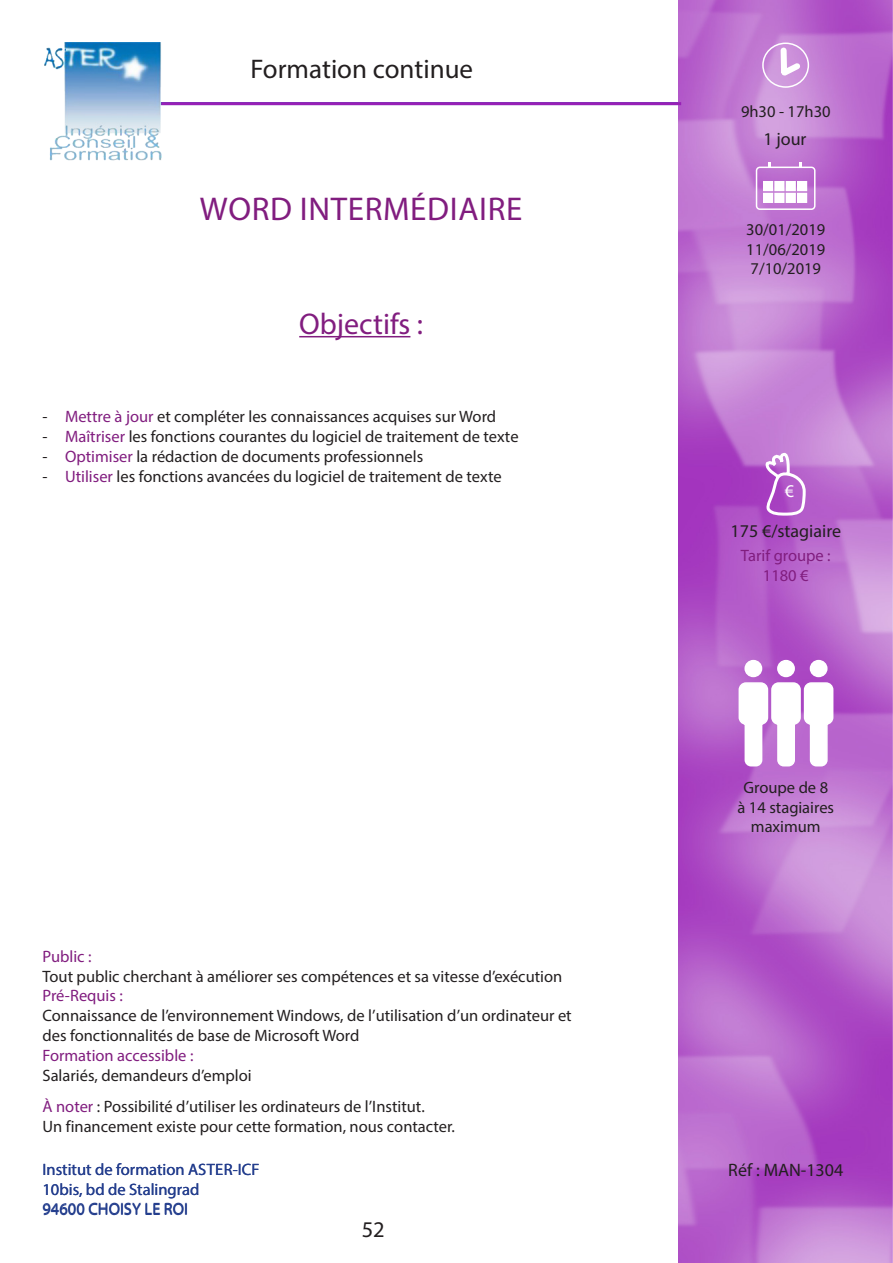
<style>
.page{position:relative;width:893px;height:1263px;background:#fff}
.page>*{position:absolute;margin:0;border:0;box-sizing:border-box;transform-origin:0 0}
.Titre{font:33px "Myriad Pro";letter-spacing:.02em;color:#811d7f}
.Sous-titre{font:30px "Myriad Pro";color:#811d7f}
.t1{font:27px "Myriad Pro";color:#231f20}
.t2{font:22.5px "Myriad Pro";color:#231f20}
.t3{font:18px "Myriad Pro";color:#231f20}
.t4{font:18px "Myriad Pro";color:#fff}
.Notes{font:16.5px/19.8px "Myriad Pro";color:#231f20}
.texte-objectif{font:16.5px/19.8px "Myriad Pro";color:#231f20;text-align:center}
.t5{font:16.5px/19.8px "Myriad Pro";color:#253f8e}
.Notes-2{font:16.5px "Myriad Pro";color:#811d7f}
.Dates{font:16.5px "Myriad Pro";color:#231f20}
.Important{font:16.5px/19.8px "Myriad Pro";color:#811d7f;text-align:center}
.s1{color:#811d7f}
</style>
<div class="page">
<img style="left:679px;top:0;width:214px;height:1263px">
<div style="left:763px;top:43px;width:47px;height:45px;border:2px solid #fff;border-radius:50%"></div>
<div style="left:757px;top:165px;width:60px;height:44px;border:2px solid #fff;border-radius:3px"></div>
<div style="left:744px;top:659px;width:18px;height:17px;border:2px solid #fff;border-radius:50%"></div>
<div style="left:777px;top:659px;width:18px;height:17px;border:2px solid #fff;border-radius:50%"></div>
<div style="left:810px;top:659px;width:17px;height:17px;border:2px solid #fff;border-radius:50%"></div>
<hr style="left:161px;top:102px;width:520px;height:3px;background:#9820b6">
<div style="left:762px;top:43px;width:47px;height:45px;border:2px solid #fff;border-radius:50%"></div>
<svg style="left:776px;top:44px;width:30px;height:37px"></svg>
<svg style="left:766px;top:454px;width:42px;height:124px;background:#ba6bce"></svg>
<div style="left:756px;top:167px;width:59px;height:43px;border:2px solid #fff;border-radius:3px"></div>
<div style="left:764px;top:182px;width:8px;height:8px;background:#fff"></div>
<div style="left:775px;top:182px;width:9px;height:8px;background:#fff"></div>
<div style="left:774px;top:181px;width:10px;height:10px;border:2px solid #fff"></div>
<div style="left:786px;top:182px;width:9px;height:8px;background:#fff"></div>
<div style="left:786px;top:181px;width:10px;height:10px;border:2px solid #fff"></div>
<div style="left:798px;top:182px;width:8px;height:8px;background:#fff"></div>
<div style="left:764px;top:194px;width:8px;height:8px;background:#fff"></div>
<div style="left:775px;top:194px;width:9px;height:8px;background:#fff"></div>
<div style="left:774px;top:193px;width:10px;height:10px;border:2px solid #fff"></div>
<div style="left:786px;top:194px;width:9px;height:8px;background:#fff"></div>
<div style="left:786px;top:193px;width:10px;height:10px;border:2px solid #fff"></div>
<div style="left:798px;top:194px;width:8px;height:8px;background:#fff"></div>
<svg style="left:768px;top:161px;width:3px;height:6px"></svg>
<svg style="left:800px;top:161px;width:3px;height:6px"></svg>
<div style="left:745px;top:661px;width:16px;height:15px;background:#fff;border-radius:50%"></div>
<div style="left:744px;top:660px;width:18px;height:17px;border:2px solid #fff;border-radius:50%"></div>
<div style="left:778px;top:661px;width:16px;height:15px;background:#fff;border-radius:50%"></div>
<div style="left:777px;top:660px;width:18px;height:17px;border:2px solid #fff;border-radius:50%"></div>
<div style="left:810px;top:661px;width:17px;height:15px;background:#fff;border-radius:50%"></div>
<div style="left:810px;top:660px;width:17px;height:17px;border:2px solid #fff;border-radius:50%"></div>
<svg style="left:738px;top:681px;width:96px;height:86px"></svg>
<img style="left:44px;top:43px;width:117px;height:118px">
<hr style="left:299px;top:336px;width:111px;height:1px;background:#811d7f">
<h3 class="t1" style="left:251px;top:52px;width:224px">Formation continue</h3>
<p class="Titre" style="left:200px;top:189px;width:324px">WORD INTERMÉDIAIRE</p>
<p class="Sous-titre" style="left:299px;top:305px;width:125px">Objectifs :</p>
<p class="texte-objectif" style="left:43px;top:407px;width:455px">- <span class="s1">Mettre à jour</span> et compléter les connaissances acquises sur Word</p>
<p class="texte-objectif" style="left:43px;top:426px;width:478px">- <span class="s1">Maîtriser</span> les fonctions courantes du logiciel de traitement de texte</p>
<p class="texte-objectif" style="left:43px;top:446px;width:382px">- <span class="s1">Optimiser</span> la rédaction de documents professionnels</p>
<p class="texte-objectif" style="left:43px;top:466px;width:461px">- <span class="s1">Utiliser</span> les fonctions avancées du logiciel de traitement de texte</p>
<p class="Notes-2" style="left:43px;top:946px;width:51px">Public :</p>
<p class="Notes" style="left:43px;top:966px;width:521px">Tout public cherchant à améliorer ses compétences et sa vitesse d’exécution</p>
<p class="Notes-2" style="left:43px;top:986px;width:82px">Pré-Requis :</p>
<p class="Notes" style="left:43px;top:1005px;width:531px">Connaissance de l’environnement Windows, de l’utilisation d’un ordinateur et des fonctionnalités de base de Microsoft Word</p>
<p class="Notes-2" style="left:43px;top:1045px;width:152px">Formation accessible :</p>
<p class="Notes" style="left:43px;top:1065px;width:211px">Salariés, demandeurs d’emploi</p>
<p class="Notes" style="left:43px;top:1096px;width:384px"><span class="s1">À noter</span> : Possibilité d’utiliser les ordinateurs de l’Institut.</p>
<p class="Notes" style="left:43px;top:1116px;width:414px">Un financement existe pour cette formation, nous contacter.</p>
<p class="t5" style="left:43px;top:1159px;width:218px">Institut de formation ASTER-ICF<br>10bis, bd de Stalingrad<br>94600 CHOISY LE ROI</p>
<h3 class="t2" style="left:362px;top:1216px;width:24px">52</h3>
<p class="Notes" style="left:741px;top:101px;width:91px">9h30 - 17h30</p>
<p class="t3" style="left:763px;top:128px;width:45px">1 jour</p>
<p class="Dates" style="left:746px;top:219px;width:81px">30/01/2019</p>
<p class="Dates" style="left:746px;top:239px;width:81px">11/06/2019</p>
<p class="Dates" style="left:750px;top:259px;width:72px">7/10/2019</p>
<p class="t4" style="left:785px;top:480px;width:11px">€</p>
<p class="t3" style="left:731px;top:519px;width:112px">175 €/stagiaire</p>
<p class="t4" style="left:785px;top:539px;width:11px">€</p>
<p class="Important" style="left:741px;top:545px;width:91px">Tarif groupe :<br>1180 €</p>
<p class="texte-objectif" style="left:737px;top:777px;width:98px">Groupe de 8 à 14 stagiaires maximum</p>
<p class="t3" style="left:728px;top:1159px;width:117px">Réf : MAN-1304</p>
</div>
